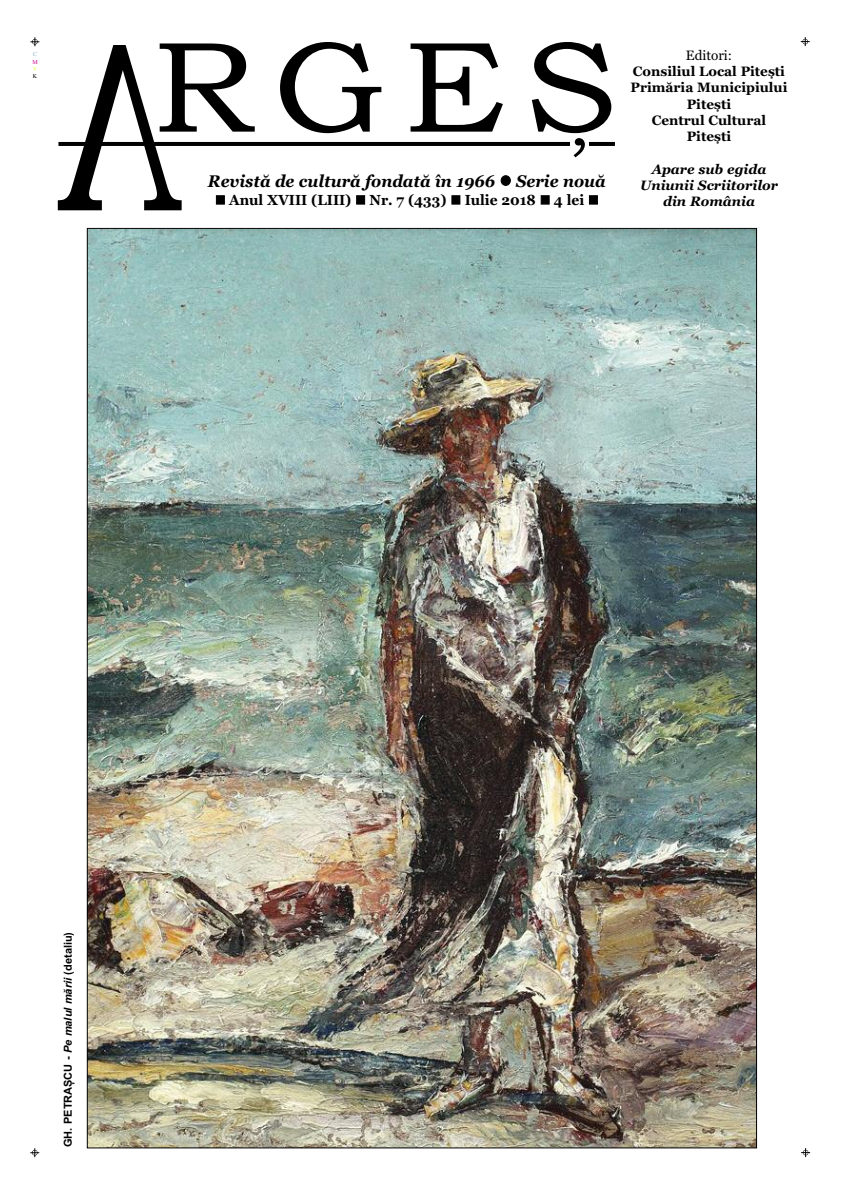
<style>
.page{position:relative;width:842px;height:1191px;background:#fff}
.page>*{position:absolute;margin:0;border:0;box-sizing:border-box;transform-origin:0 0}
.t1{font:129.3px "Bookman Old Style";color:#000;scale:1.1 1}
.t2{font:67px "Bookman Old Style";color:#000;scale:1.09 1}
.t3{font:italic 700 16.8px "Georgia";color:#000;scale:.95 1}
.t4{font:700 14.5px "Georgia";color:#000;scale:.95 1}
.t5{font:700 13.5px/16.2px "Georgia";color:#000;text-align:center}
.t6{font:italic 700 13.5px/16.2px "Georgia";color:#000;text-align:center}
.t7{font:13.5px "Georgia";color:#000}
.t8{font:700 11px "Arial";color:#000}
.t9{font:6px "Times New Roman";color:#7cadcd}
.t10{font:6px "Times New Roman";color:#c6008c}
.t11{font:6px "Times New Roman";color:#eaff39}
.t12{font:6px "Times New Roman";color:#000}
.s1{font-style:italic}
</style>
<div class="page">
<img style="left:89px;top:230px;width:666px;height:916px">
<hr style="left:58px;top:142px;width:557px;height:4px;background:#000">
<div style="left:570px;top:136px;width:19px;height:21px;background:#fff"></div>
<svg style="left:30px;top:37px;width:9px;height:9px"></svg>
<svg style="left:801px;top:37px;width:9px;height:9px"></svg>
<svg style="left:30px;top:1148px;width:9px;height:9px"></svg>
<svg style="left:801px;top:1148px;width:9px;height:9px"></svg>
<svg style="left:58px;top:141px;width:124px;height:5px"></svg>
<p class="t9" style="left:33px;top:51px;width:6px">C</p>
<p class="t10" style="left:32px;top:58px;width:7px">M</p>
<p class="t11" style="left:33px;top:65px;width:6px">Y</p>
<p class="t12" style="left:33px;top:72px;width:6px">K</p>
<h1 class="t1" style="left:153px;top:11px;width:424px">RGES</h1>
<h2 class="t2" style="left:568px;top:83px;width:23px">,</h2>
<p class="t3" style="left:208px;top:171px;width:420px">Revistă de cultură fondată în 1966 ● Serie nouă</p>
<p class="t4" style="left:215px;top:192px;width:405px">■ Anul XVIII (LIII) ■ Nr. 7 (433) ■ Iulie 2018 ■ 4 lei ■</p>
<p class="t7" style="left:686px;top:47px;width:48px">Editori:</p>
<p class="t5" style="left:630px;top:63px;width:158px">Consiliul Local Pitești<br>Primăria Municipiului<br>Pitești<br>Centrul Cultural<br>Pitești</p>
<p class="t6" style="left:640px;top:161px;width:139px">Apare sub egida<br>Uniunii Scriitorilor din România</p>
<p class="t8" style="left:62px;top:1147px;width:217px;rotate:-90deg">GH. PETRAȘCU - <span class="s1">Pe malul mării</span> (detaliu)</p>
</div>
